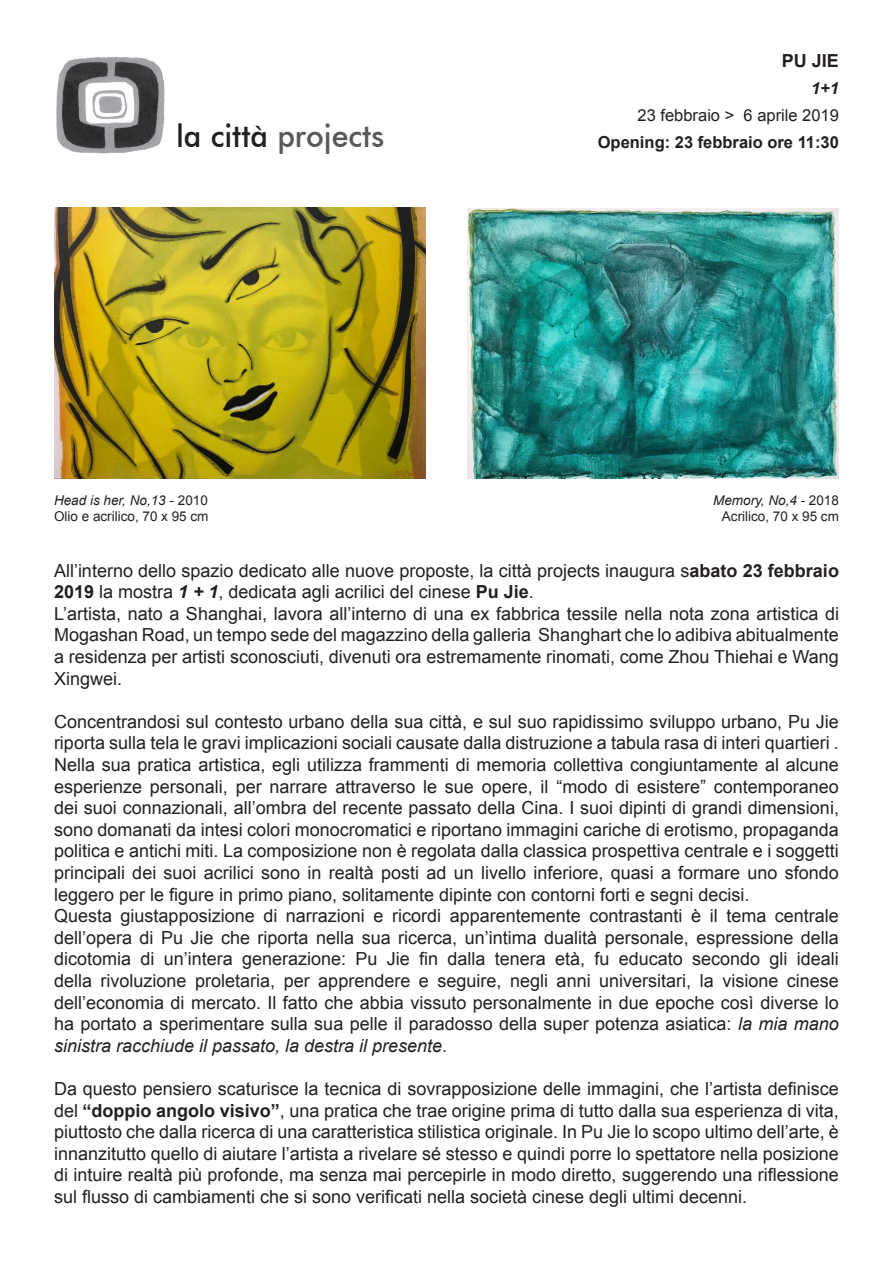
<style>
.page{position:relative;width:893px;height:1263px;background:#fff}
.page>*{position:absolute;margin:0;border:0;box-sizing:border-box;transform-origin:0 0}
.t1{font:500 31.65px "Futura BT";color:#57585a;scale:.96 1}
.t2{font:18px/21.6px "Arial";color:#231f20;text-align:justify}
.t3{font:700 18px "Arial";color:#231f20}
.t4{font:700 16.5px "Arial";color:#231f20}
.t5{font:16.5px "Arial";color:#231f20}
.t6{font:italic 700 16.5px "Arial";color:#231f20}
.t7{font:13.5px "Arial";color:#231f20}
.t8{font:italic 13.5px "Arial";color:#231f20}
.s1{color:#231f20}
.s2{font-style:normal}
.s3{font-weight:700}
.s4{font-weight:700;font-style:italic}
.s5{font-style:italic}
</style>
<div class="page">
<img style="left:54px;top:208px;width:371px;height:270px">
<img style="left:468px;top:208px;width:371px;height:270px">
<img style="left:56px;top:57px;width:109px;height:97px">
<p class="t1" style="left:176px;top:117px;width:218px"><span class="s1">la città</span> projects</p>
<p class="t8" style="left:54px;top:492px;width:155px">Head is her, No,13 <span class="s2">- 2010</span></p>
<p class="t7" style="left:54px;top:508px;width:156px">Olio e acrilico, 70 x 95 cm</p>
<p class="t3" style="left:782px;top:49px;width:59px">PU JIE</p>
<p class="t6" style="left:811px;top:77px;width:29px">1+1</p>
<p class="t5" style="left:638px;top:104px;width:203px">23 febbraio &gt; 6 aprile 2019</p>
<p class="t4" style="left:598px;top:131px;width:243px">Opening: 23 febbraio ore 11:30</p>
<p class="t8" style="left:713px;top:492px;width:127px">Memory, No,4 <span class="s2">- 2018</span></p>
<p class="t7" style="left:722px;top:508px;width:119px">Acrilico, 70 x 95 cm</p>
<p class="t2" style="left:54px;top:560px;width:786px">All’interno dello spazio dedicato alle nuove proposte, la città projects inaugura s<span class="s3">abato 23 febbraio<br>2019</span> la mostra <span class="s4">1 + 1</span>, dedicata agli acrilici del cinese <span class="s3">Pu Jie</span>.</p>
<p class="t2" style="left:54px;top:603px;width:786px">L’artista, nato a Shanghai, lavora all’interno di una ex fabbrica tessile nella nota zona artistica di Mogashan Road, un tempo sede del magazzino della galleria Shanghart che lo adibiva abitualmente a residenza per artisti sconosciuti, divenuti ora estremamente rinomati, come Zhou Thiehai e Wang Xingwei.</p>
<p class="t2" style="left:54px;top:711px;width:786px">Concentrandosi sul contesto urbano della sua città, e sul suo rapidissimo sviluppo urbano, Pu Jie riporta sulla tela le gravi implicazioni sociali causate dalla distruzione a tabula rasa di interi quartieri .</p>
<p class="t2" style="left:54px;top:754px;width:786px">Nella sua pratica artistica, egli utilizza frammenti di memoria collettiva congiuntamente al alcune esperienze personali, per narrare attraverso le sue opere, il “modo di esistere” contemporaneo dei suoi connazionali, all’ombra del recente passato della Cina. I suoi dipinti di grandi dimensioni, sono domanati da intesi colori monocromatici e riportano immagini cariche di erotismo, propaganda politica e antichi miti. La composizione non è regolata dalla classica prospettiva centrale e i soggetti principali dei suoi acrilici sono in realtà posti ad un livello inferiore, quasi a formare uno sfondo leggero per le figure in primo piano, solitamente dipinte con contorni forti e segni decisi.</p>
<p class="t2" style="left:54px;top:905px;width:786px">Questa giustapposizione di narrazioni e ricordi apparentemente contrastanti è il tema centrale dell’opera di Pu Jie che riporta nella sua ricerca, un’intima dualità personale, espressione della dicotomia di un’intera generazione: Pu Jie fin dalla tenera età, fu educato secondo gli ideali della rivoluzione proletaria, per apprendere e seguire, negli anni universitari, la visione cinese dell’economia di mercato. Il fatto che abbia vissuto personalmente in due epoche così diverse lo ha portato a sperimentare sulla sua pelle il paradosso della super potenza asiatica: <span class="s5">la mia mano sinistra racchiude il passato, la destra il presente</span>.</p>
<p class="t2" style="left:54px;top:1078px;width:786px">Da questo pensiero scaturisce la tecnica di sovrapposizione delle immagini, che l’artista definisce del <span class="s3">“doppio angolo visivo”</span>, una pratica che trae origine prima di tutto dalla sua esperienza di vita, piuttosto che dalla ricerca di una caratteristica stilistica originale. In Pu Jie lo scopo ultimo dell’arte, è innanzitutto quello di aiutare l’artista a rivelare sé stesso e quindi porre lo spettatore nella posizione di intuire realtà più profonde, ma senza mai percepirle in modo diretto, suggerendo una riflessione sul flusso di cambiamenti che si sono verificati nella società cinese degli ultimi decenni.</p>
</div>
